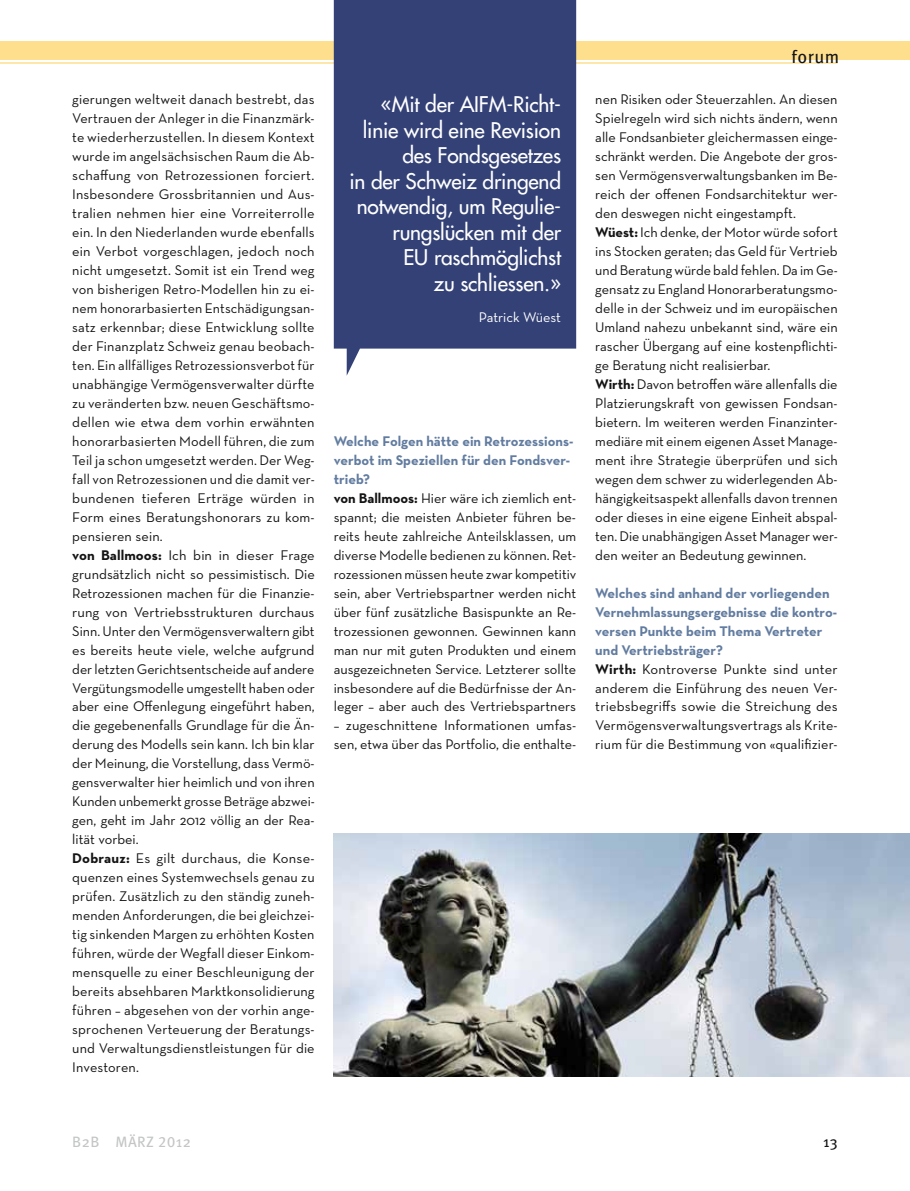
<style>
.page{position:relative;width:910px;height:1191px;background:#fff}
.page>*{position:absolute;margin:0;border:0;box-sizing:border-box;transform-origin:0 0}
.t1{font:500 21px/25.5px "Futura Std";letter-spacing:-.01em;color:#fff;text-align:right}
.t2{font:18px "Meta Pro";letter-spacing:.025em;color:#141415}
.t3{font:15px "Meta Pro";letter-spacing:.025em;color:#c4c5c5}
.t4{font:15px "Meta Pro";color:#141415}
.t5{font:14.25px/19px "Neutra Text";color:#141415}
.t6{font:14.25px "Neutra Text";color:#fff}
.s1{font-weight:700}
.s2{font-weight:700;color:#627ca0}
</style>
<div class="page">
<hr style="left:0;top:62px;width:838px;height:2px;background:#fddf8e">
<div style="left:0;top:41px;width:910px;height:19px;background:#fddf8e"></div>
<img style="left:334px;top:833px;width:576px;height:243px">
<svg style="left:334px;top:0;width:242px;height:376px;background:#414e7f"></svg>
<p class="t5" style="left:72px;top:89px;width:244px">gierungen weltweit danach bestrebt, das Vertrauen der Anleger in die Finanzmärk&shy;te wiederherzustellen. In diesem Kontext wurde im angelsächsischen Raum die Ab&shy;schaffung von Retrozessionen forciert.<br>Insbesondere Grossbritannien und Aus&shy;tralien nehmen hier eine Vorreiterrolle ein. In den Niederlanden wurde ebenfalls ein Verbot vorgeschlagen, jedoch noch nicht umgesetzt. Somit ist ein Trend weg von bisherigen Retro-Modellen hin zu ei&shy;nem honorarbasierten Entschädigungsan&shy;satz erkennbar; diese Entwicklung sollte der Finanzplatz Schweiz genau beobach&shy;ten. Ein allfälliges Retrozessionsverbot für unabhängige Vermögensverwalter dürfte zu veränderten bzw. neuen Geschäftsmo&shy;dellen wie etwa dem vorhin erwähnten honorarbasierten Modell führen, die zum Teil ja schon umgesetzt werden. Der Weg&shy;fall von Retrozessionen und die damit ver&shy;bundenen tieferen Erträge würden in Form eines Beratungshonorars zu kom&shy;pensieren sein.<br><span class="s1">von Ballmoos:</span> Ich bin in dieser Frage grundsätzlich nicht so pessimistisch. Die Retrozessionen machen für die Finanzie&shy;rung von Vertriebsstrukturen durchaus Sinn. Unter den Vermögensverwaltern gibt es bereits heute viele, welche aufgrund der letzten Gerichtsentscheide auf andere Vergütungsmodelle umgestellt haben oder aber eine Offenlegung eingeführt haben, die gegebenenfalls Grundlage für die Än&shy;derung des Modells sein kann. Ich bin klar der Meinung, die Vorstellung, dass Vermö&shy;gensverwalter hier heimlich und von ihren Kunden unbemerkt grosse Beträge abzwei&shy;gen, geht im Jahr 2012 völlig an der Rea&shy;lität vorbei.<br><span class="s1">Dobrauz:</span> Es gilt durchaus, die Konse&shy;quenzen eines Systemwechsels genau zu prüfen. Zusätzlich zu den ständig zuneh&shy;menden Anforderungen, die bei gleichzei&shy;tig sinkenden Margen zu erhöhten Kosten führen, würde der Wegfall dieser Einkom&shy;mensquelle zu einer Beschleunigung der bereits absehbaren Marktkonsolidierung führen – abgesehen von der vorhin ange&shy;sprochenen Verteuerung der Beratungs&shy;und Verwaltungsdienstleistungen für die Investoren.</p>
<h1 class="t1" style="left:349px;top:92px;width:213px">«Mit der AIFM-Richt&shy;linie wird eine Revision des Fondsgesetzes<br>in der Schweiz dringend notwendig, um Regulie&shy;rungslücken mit der<br>EU raschmöglichst<br>zu schliessen.»</h1>
<p class="t6" style="left:479px;top:309px;width:84px">Patrick Wüest</p>
<p class="t5" style="left:334px;top:431px;width:244px"><span class="s2">Welche Folgen hätte ein Retrozessions&shy;verbot im Speziellen für den Fondsver&shy;trieb?<br></span><span class="s1">von Ballmoos:</span> Hier wäre ich ziemlich ent&shy;spannt; die meisten Anbieter führen be&shy;reits heute zahlreiche Anteilsklassen, um diverse Modelle bedienen zu können. Ret&shy;rozessionen müssen heute zwar kompetitiv sein, aber Vertriebspartner werden nicht über fünf zusätzliche Basispunkte an Re&shy;trozessionen gewonnen. Gewinnen kann man nur mit guten Produkten und einem ausgezeichneten Service. Letzterer sollte insbesondere auf die Bedürfnisse der An&shy;leger – aber auch des Vertriebspartners</p>
<p class="t5" style="left:334px;top:716px;width:244px">– zugeschnittene Informationen umfas&shy;sen, etwa über das Portfolio, die enthalte-</p>
<p class="t2" style="left:792px;top:46px;width:49px">forum</p>
<p class="t5" style="left:595px;top:89px;width:244px">nen Risiken oder Steuerzahlen. An diesen Spielregeln wird sich nichts ändern, wenn alle Fondsanbieter gleichermassen einge&shy;schränkt werden. Die Angebote der gros&shy;sen Vermögensverwaltungsbanken im Be&shy;reich der offenen Fondsarchitektur wer&shy;den deswegen nicht eingestampft.<br><span class="s1">Wüest:</span> Ich denke, der Motor würde sofort ins Stocken geraten; das Geld für Vertrieb und Beratung würde bald fehlen. Da im Ge&shy;gensatz zu England Honorarberatungsmo&shy;delle in der Schweiz und im europäischen Umland nahezu unbekannt sind, wäre ein rascher Übergang auf eine kostenpflichti&shy;ge Beratung nicht realisierbar.<br><span class="s1">Wirth:</span> Davon betroffen wäre allenfalls die Platzierungskraft von gewissen Fondsan&shy;bietern. Im weiteren werden Finanzinter&shy;mediäre mit einem eigenen Asset Manage&shy;ment ihre Strategie überprüfen und sich wegen dem schwer zu widerlegenden Ab&shy;hängigkeitsaspekt allenfalls davon trennen oder dieses in eine eigene Einheit abspal&shy;ten. Die unabhängigen Asset Manager wer&shy;den weiter an Bedeutung gewinnen.</p>
<p class="t5" style="left:595px;top:583px;width:244px"><span class="s2">Welches sind anhand der vorliegenden Vernehmlassungsergebnisse die kontro&shy;versen Punkte beim Thema Vertreter und Vertriebsträger?<br></span><span class="s1">Wirth:</span> Kontroverse Punkte sind unter anderem die Einführung des neuen Ver&shy;triebsbegriffs sowie die Streichung des Vermögensverwaltungsvertrags als Krite&shy;rium für die Bestimmung von «qualifizier-</p>
<p class="t3" style="left:72px;top:1132px;width:120px">B2B MÄRZ 2012</p>
<p class="t4" style="left:823px;top:1132px;width:16px">13</p>
</div>
